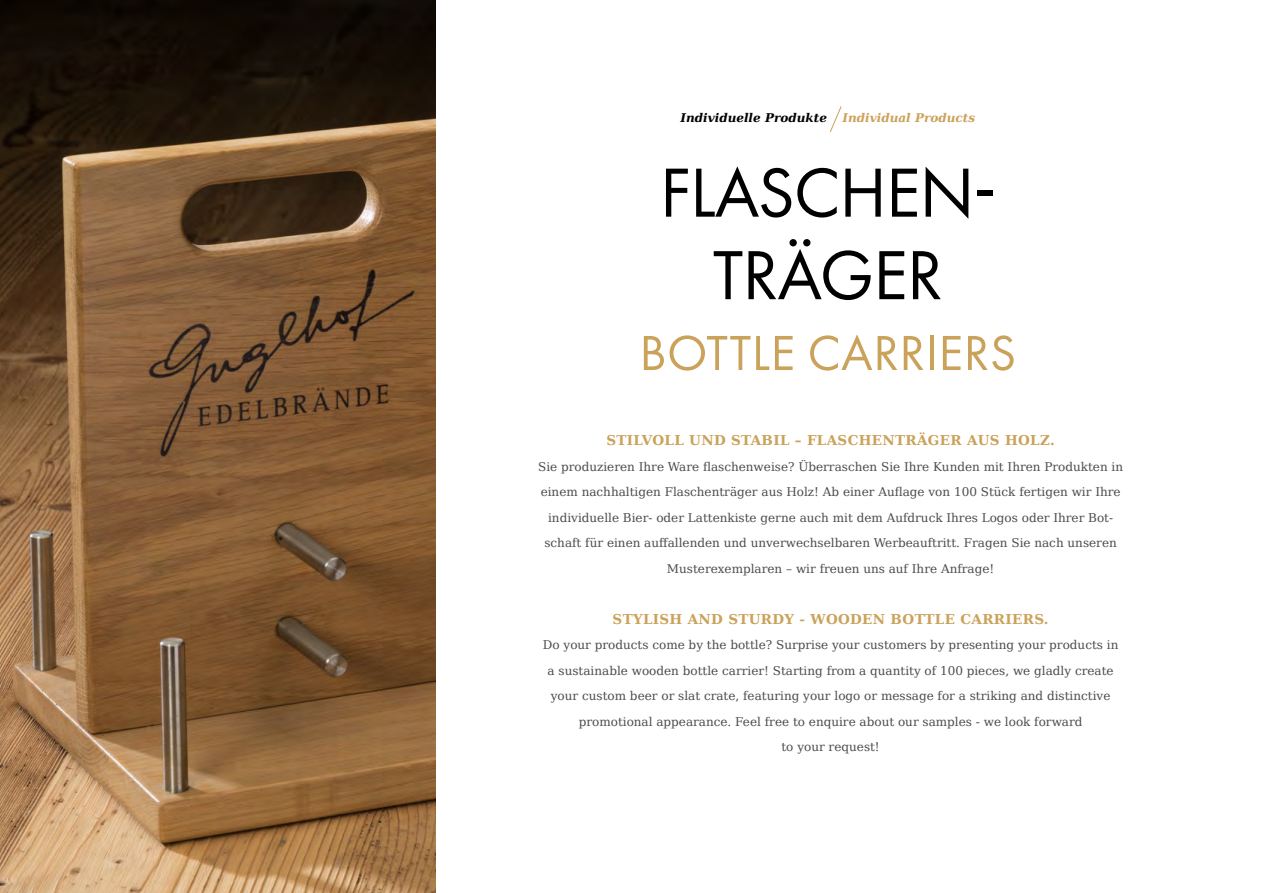
<style>
.page{position:relative;width:1263px;height:893px;background:#fff}
.page>*{position:absolute;margin:0;border:0;box-sizing:border-box;transform-origin:0 0}
.t1{font:72px/82.5px "Futura PT";letter-spacing:-.015em;color:#000;text-align:center}
.t2{font:51px "Futura PT";letter-spacing:.01em;color:#caa25a}
.t3{font:700 13.5px "DejaVu Serif";letter-spacing:.025em;color:#caa25a}
.t4{font:12px/25.5px "DejaVu Serif";color:#4b4b4d;text-align:center}
.t5{font:italic 700 12px "DejaVu Serif";color:#000}
.t6{font:italic 700 12px "DejaVu Serif";color:#caa25a}
</style>
<div class="page">
<svg style="left:830px;top:106px;width:12px;height:26px"></svg>
<img style="left:0;top:0;width:435px;height:893px">
<p class="t5" style="left:680px;top:108px;width:148px">Individuelle Produkte</p>
<p class="t6" style="left:842px;top:108px;width:134px">Individual Products</p>
<h1 class="t1" style="left:660px;top:151px;width:338px">FLASCHEN-<br>TRÄGER</h1>
<h2 class="t2" style="left:639px;top:323px;width:378px">BOTTLE CARRIERS</h2>
<p class="t3" style="left:606px;top:430px;width:450px">STILVOLL UND STABIL – FLASCHENTRÄGER AUS HOLZ.</p>
<p class="t4" style="left:538px;top:453px;width:587px">Sie produzieren Ihre Ware flaschenweise? Überraschen Sie Ihre Kunden mit Ihren Produkten in einem nachhaltigen Flaschenträger aus Holz! Ab einer Auflage von 100 Stück fertigen wir Ihre individuelle Bier- oder Lattenkiste gerne auch mit dem Aufdruck Ihres Logos oder Ihrer Bot&shy;schaft für einen auffallenden und unverwechselbaren Werbeauftritt. Fragen Sie nach unseren Musterexemplaren – wir freuen uns auf Ihre Anfrage!</p>
<p class="t3" style="left:613px;top:608px;width:437px">STYLISH AND STURDY - WOODEN BOTTLE CARRIERS.</p>
<p class="t4" style="left:543px;top:632px;width:577px">Do your products come by the bottle? Surprise your customers by presenting your products in a sustainable wooden bottle carrier! Starting from a quantity of 100 pieces, we gladly create your custom beer or slat crate, featuring your logo or message for a striking and distinctive promotional appearance. Feel free to enquire about our samples - we look forward<br>to your request!</p>
</div>
